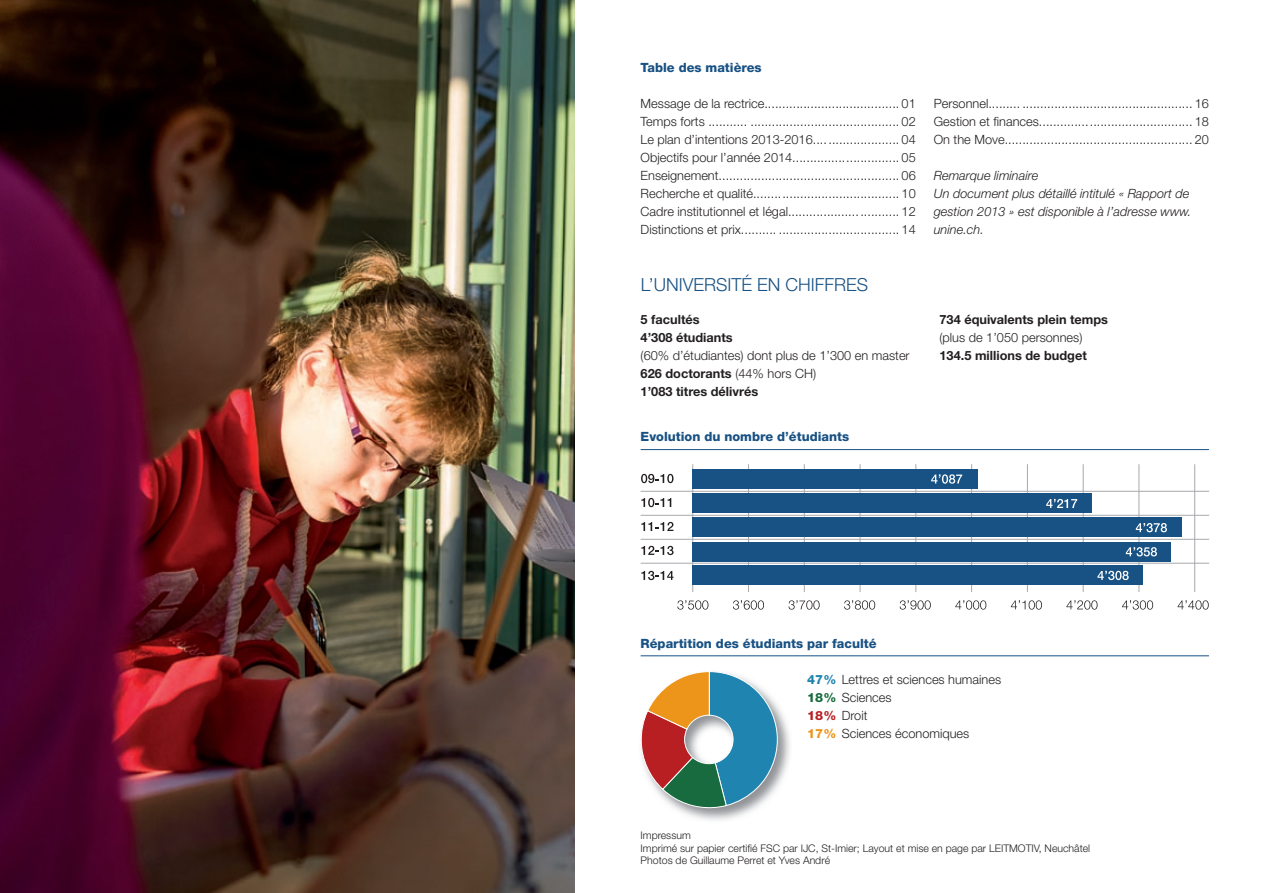
<style>
.page{position:relative;width:1263px;height:893px;background:#fff}
.page>*{position:absolute;margin:0;border:0;box-sizing:border-box;transform-origin:0 0}
.t1{font:300 18px "Helvetica Neue";color:#185183}
.t2{font:300 12.75px/18px "Helvetica Neue";color:#231f20;text-align:justify}
.t3{font:italic 300 12.75px/18px "Helvetica Neue";color:#231f20}
.t4{font:800 12.75px "Helvetica Neue";color:#185183}
.t5{font:700 12.75px/18px "Helvetica Neue";color:#231f20}
.t6{font:300 10.5px/12.6px "Helvetica Neue";color:#231f20}
.s1{font-weight:700}
.s2{font-weight:800;color:#1f84b0}
.s3{font-weight:800;color:#176b3e}
.s4{font-weight:800;color:#b81f23}
.s5{font-weight:800;color:#ec951a}
</style>
<div class="page">
<img style="left:678px;top:705px;width:112px;height:115px">
<svg style="left:641px;top:671px;width:136px;height:139px"></svg>
<hr style="left:641px;top:449px;width:568px;height:1px;background:#185183">
<hr style="left:641px;top:655px;width:568px;height:1px;background:#185183">
<svg style="left:641px;top:474px;width:32px;height:9px"></svg>
<svg style="left:641px;top:498px;width:30px;height:9px"></svg>
<svg style="left:641px;top:522px;width:32px;height:9px"></svg>
<svg style="left:677px;top:600px;width:31px;height:10px"></svg>
<svg style="left:733px;top:600px;width:31px;height:10px"></svg>
<svg style="left:788px;top:600px;width:32px;height:10px"></svg>
<svg style="left:844px;top:600px;width:31px;height:10px"></svg>
<svg style="left:899px;top:600px;width:32px;height:10px"></svg>
<svg style="left:955px;top:600px;width:31px;height:10px"></svg>
<svg style="left:1011px;top:600px;width:31px;height:10px"></svg>
<svg style="left:1066px;top:600px;width:31px;height:10px"></svg>
<svg style="left:1122px;top:600px;width:31px;height:10px"></svg>
<hr style="left:641px;top:491px;width:568px;height:1px;background:#a8a9ad">
<hr style="left:641px;top:515px;width:568px;height:1px;background:#a8a9ad">
<hr style="left:641px;top:539px;width:568px;height:1px;background:#a8a9ad">
<svg style="left:641px;top:546px;width:32px;height:9px"></svg>
<hr style="left:692px;top:464px;width:1px;height:128px;background:#a8a9ad">
<hr style="left:748px;top:464px;width:1px;height:128px;background:#a8a9ad">
<hr style="left:804px;top:464px;width:1px;height:128px;background:#a8a9ad">
<hr style="left:860px;top:464px;width:1px;height:128px;background:#a8a9ad">
<hr style="left:915px;top:464px;width:1px;height:128px;background:#a8a9ad">
<hr style="left:971px;top:464px;width:1px;height:128px;background:#a8a9ad">
<hr style="left:1027px;top:464px;width:1px;height:128px;background:#a8a9ad">
<hr style="left:1083px;top:464px;width:1px;height:128px;background:#a8a9ad">
<hr style="left:1138px;top:464px;width:1px;height:128px;background:#a8a9ad">
<hr style="left:1194px;top:464px;width:1px;height:128px;background:#a8a9ad">
<div style="left:692px;top:494px;width:400px;height:19px;background:#185183"></div>
<div style="left:692px;top:469px;width:286px;height:20px;background:#185183"></div>
<div style="left:692px;top:518px;width:490px;height:19px;background:#185183"></div>
<svg style="left:1136px;top:523px;width:31px;height:9px"></svg>
<hr style="left:641px;top:563px;width:568px;height:1px;background:#a8a9ad">
<svg style="left:931px;top:474px;width:31px;height:10px"></svg>
<svg style="left:1046px;top:499px;width:31px;height:9px"></svg>
<svg style="left:1177px;top:600px;width:32px;height:10px"></svg>
<svg style="left:641px;top:571px;width:32px;height:9px"></svg>
<div style="left:692px;top:542px;width:479px;height:19px;background:#185183"></div>
<svg style="left:1126px;top:547px;width:31px;height:9px"></svg>
<div style="left:692px;top:565px;width:451px;height:20px;background:#185183"></div>
<svg style="left:1097px;top:571px;width:32px;height:9px"></svg>
<img style="left:0;top:0;width:574px;height:893px">
<p class="t4" style="left:641px;top:60px;width:122px">Table des matières</p>
<p class="t2" style="left:641px;top:94px;width:277px">Message de la rectrice............................... ....... 01<br>Temps forts ........... .......................................... 02<br>Le plan d’intentions 2013-2016.... .................... 04<br>Objectifs pour l’année 2014............... ............... 05<br>Enseignement...... ............................................. 06<br>Recherche et qualité........ ................................. 10<br>Cadre institutionnel et légal.................... ........... 12<br>Distinctions et prix.......... .................................. 14</p>
<p class="t2" style="left:934px;top:94px;width:277px">Personnel......... ................................................ 16<br>Gestion et finances.............. ............................. 18<br>On the Move....... .............................................. 20</p>
<p class="t3" style="left:934px;top:166px;width:259px">Remarque liminaire<br>Un document plus détaillé intitulé « Rapport de gestion 2013 » est disponible à l’adresse www. unine.ch.</p>
<h1 class="t1" style="left:641px;top:274px;width:229px">L’UNIVERSITÉ EN CHIFFRES</h1>
<p class="t5" style="left:641px;top:310px;width:94px">5 facultés<br>4’308 étudiants</p>
<p class="t2" style="left:641px;top:346px;width:270px;text-align:left">(60% d’étudiantes) dont plus de 1’300 en master<br><span class="s1">626 doctorants</span> (44% hors CH)<br><span class="s1">1’083 titres délivrés</span></p>
<p class="t4" style="left:641px;top:429px;width:210px">Evolution du nombre d’étudiants</p>
<p class="t5" style="left:939px;top:310px;width:170px">734 équivalents plein temps</p>
<p class="t2" style="left:939px;top:328px;width:144px">(plus de 1’050 personnes)</p>
<p class="t5" style="left:939px;top:346px;width:149px">134.5 millions de budget</p>
<p class="t4" style="left:641px;top:635px;width:237px">Répartition des étudiants par faculté</p>
<p class="t2" style="left:807px;top:670px;width:195px;text-align:left"><span class="s2">47%</span> Lettres et sciences humaines<br><span class="s3">18%</span> Sciences<br><span class="s4">18%</span> Droit<br><span class="s5">17%</span> Sciences économiques</p>
<p class="t6" style="left:641px;top:829px;width:451px">Impressum<br>Imprimé sur papier certifié FSC par IJC, St-Imier; Layout et mise en page par LEITMOTIV, Neuchâtel<br>Photos de Guillaume Perret et Yves André</p>
</div>
